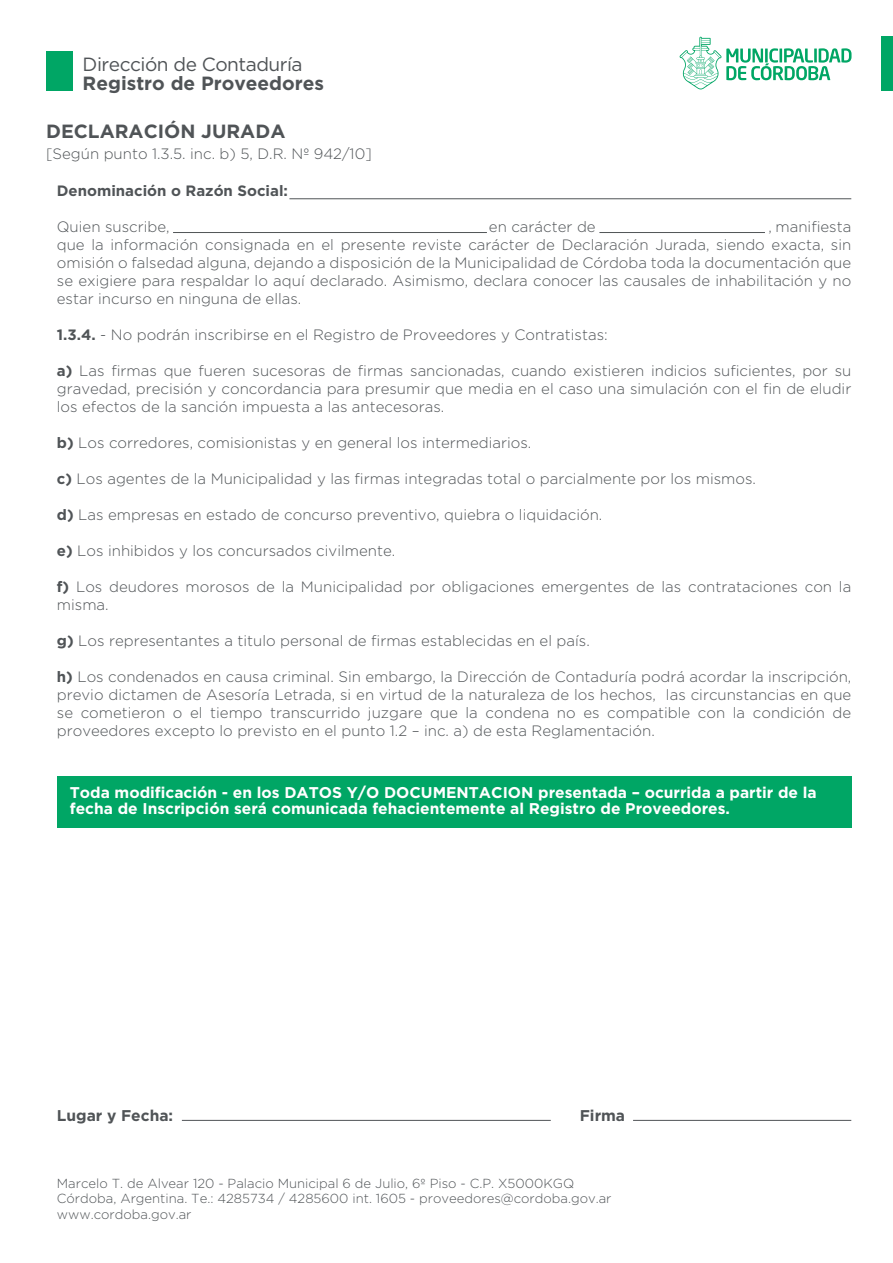
<style>
.page{position:relative;width:893px;height:1263px;background:#fff}
.page>*{position:absolute;margin:0;border:0;box-sizing:border-box;transform-origin:0 0}
.t1{font:700 19.05px "Gotham";color:#505457}
.t2{font:19.05px "Gotham";letter-spacing:-.025em;color:#505457}
.t3{font:700 15.6px/15.6px "Gotham";color:#fff}
.t4{font:700 15.6px "Gotham";color:#505457}
.t5{font:300 15px/18px "Gotham";color:#505457;text-align:justify}
.t6{font:700 15px "Gotham";color:#505457}
.t7{font:300 13.05px/15.8px "Gotham";color:#505457}
.s1{font-weight:700}
</style>
<div class="page">
<div style="left:46px;top:51px;width:27px;height:39px;background:#00a665"></div>
<div style="left:881px;top:36px;width:12px;height:54px;background:#00a665"></div>
<svg style="left:680px;top:37px;width:171px;height:52px"></svg>
<hr style="left:289px;top:198px;width:562px;height:1px;background:#505457">
<hr style="left:173px;top:232px;width:314px;height:1px;background:#505457">
<hr style="left:599px;top:232px;width:166px;height:1px;background:#505457">
<div style="left:57px;top:776px;width:794px;height:52px;background:#00a665"></div>
<hr style="left:633px;top:1120px;width:218px;height:1px;background:#505457">
<hr style="left:182px;top:1120px;width:369px;height:1px;background:#505457">
<p class="t2" style="left:83px;top:52px;width:222px">Dirección de Contaduría</p>
<p class="t1" style="left:83px;top:71px;width:243px">Registro de Proveedores</p>
<p class="t1" style="left:46px;top:118px;width:241px">DECLARACIÓN JURADA</p>
<p class="t5" style="left:46px;top:144px;width:327px">[Según punto 1.3.5. inc. b) 5, D.R. Nº 942/10]</p>
<p class="t6" style="left:57px;top:180px;width:233px">Denominación o Razón Social:</p>
<p class="t5" style="left:57px;top:217px;width:114px">Quien suscribe,</p>
<p class="t5" style="left:489px;top:217px;width:108px">en carácter de</p>
<p class="t5" style="left:57px;top:217px;width:796px;text-indent:711px">, manifiesta que la información consignada en el presente reviste carácter de Declaración Jurada, siendo exacta, sin omisión o falsedad alguna, dejando a disposición de la Municipalidad de Córdoba toda la documentación que se exigiere para respaldar lo aquí declarado. Asimismo, declara conocer las causales de inhabilitación y no estar incurso en ninguna de ellas.</p>
<p class="t5" style="left:57px;top:325px;width:552px"><span class="s1">1.3.4.</span> - No podrán inscribirse en el Registro de Proveedores y Contratistas:</p>
<p class="t5" style="left:57px;top:361px;width:796px"><span class="s1">a)</span> Las firmas que fueren sucesoras de firmas sancionadas, cuando existieren indicios suficientes, por su gravedad, precisión y concordancia para presumir que media en el caso una simulación con el fin de eludir los efectos de la sanción impuesta a las antecesoras.</p>
<p class="t5" style="left:57px;top:433px;width:476px"><span class="s1">b)</span> Los corredores, comisionistas y en general los intermediarios.</p>
<p class="t5" style="left:57px;top:469px;width:701px"><span class="s1">c)</span> Los agentes de la Municipalidad y las firmas integradas total o parcialmente por los mismos.</p>
<p class="t5" style="left:57px;top:505px;width:547px"><span class="s1">d)</span> Las empresas en estado de concurso preventivo, quiebra o liquidación.</p>
<p class="t5" style="left:57px;top:541px;width:340px"><span class="s1">e)</span> Los inhibidos y los concursados civilmente.</p>
<p class="t5" style="left:57px;top:577px;width:796px"><span class="s1">f)</span> Los deudores morosos de la Municipalidad por obligaciones emergentes de las contrataciones con la misma.</p>
<p class="t5" style="left:57px;top:631px;width:534px"><span class="s1">g)</span> Los representantes a titulo personal de firmas establecidas en el país.</p>
<p class="t5" style="left:57px;top:667px;width:796px"><span class="s1">h)</span> Los condenados en causa criminal. Sin embargo, la Dirección de Contaduría podrá acordar la inscripción, previo dictamen de Asesoría Letrada, si en virtud de la naturaleza de los hechos, las circunstancias en que se cometieron o el tiempo transcurrido juzgare que la condena no es compatible con la condición de proveedores excepto lo previsto en el punto 1.2 – inc. a) de esta Reglamentación.</p>
<p class="t3" style="left:70px;top:785px;width:748px">Toda modificación - en los DATOS Y/O DOCUMENTACION presentada – ocurrida a partir de la fecha de Inscripción será comunicada fehacientemente al Registro de Proveedores.</p>
<p class="t4" style="left:57px;top:1105px;width:118px">Lugar y Fecha:</p>
<p class="t4" style="left:580px;top:1105px;width:47px">Firma</p>
<p class="t7" style="left:57px;top:1175px;width:556px">Marcelo T. de Alvear 120 - Palacio Municipal 6 de Julio, 6º Piso - C.P. X5000KGQ<br>Córdoba, Argentina. Te.: 4285734 / 4285600 int. 1605 - proveedores@cordoba.gov.ar www.cordoba.gov.ar</p>
</div>
